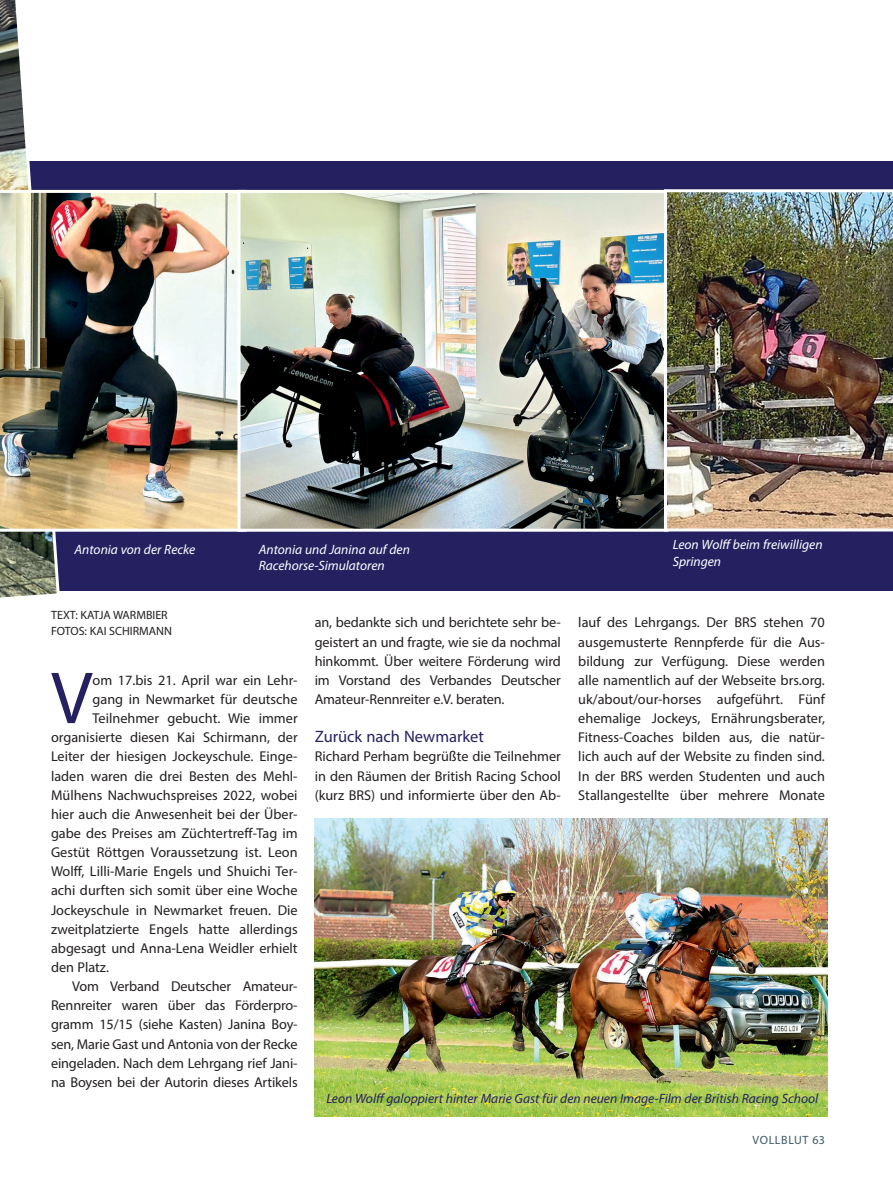
<style>
.page{position:relative;width:893px;height:1191px;background:#fff}
.page>*{position:absolute;margin:0;border:0;box-sizing:border-box;transform-origin:0 0}
.t1{font:74.4px "Myriad Pro";color:#252161}
.t2{font:16.5px "Myriad Pro";color:#252161}
.t3{font:14.25px/19.2px "Myriad Pro";color:#231f20;text-align:justify}
.t4{font:italic 13.5px/16.5px "Myriad Pro";color:#fff}
.t5{font:italic 13.5px "Myriad Pro";color:#252161}
.t6{font:12px/16.5px "Myriad Pro";color:#231f20}
.t7{font:12px "Myriad Pro";letter-spacing:.05em;color:#3f5864}
</style>
<div class="page">
<div style="left:0;top:162px;width:893px;height:429px;background:#252161"></div>
<img style="left:0;top:0;width:61px;height:598px">
<img style="left:0;top:190px;width:237px;height:341px">
<img style="left:241px;top:194px;width:423px;height:333px">
<div style="left:237px;top:190px;width:432px;height:341px;border:3px solid #fff"></div>
<img style="left:664px;top:189px;width:229px;height:342px">
<img style="left:315px;top:819px;width:512px;height:297px">
<p class="t4" style="left:74px;top:540px;width:122px">Antonia von der Recke</p>
<p class="t4" style="left:259px;top:540px;width:153px">Antonia und Janina auf den<br>Racehorse-Simulatoren</p>
<p class="t4" style="left:673px;top:536px;width:151px">Leon Wolff beim freiwilligen<br>Springen</p>
<p class="t6" style="left:51px;top:606px;width:122px">TEXT: KATJA WARMBIER<br>FOTOS: KAI SCHIRMANN</p>
<h1 class="t1" style="left:51px;top:652px;width:43px">V</h1>
<p class="t3" style="left:93px;top:670px;width:207px">om 17.bis 21. April war ein Lehr-</p>
<p class="t3" style="left:93px;top:689px;width:207px">gang in Newmarket für deutsche</p>
<p class="t3" style="left:93px;top:708px;width:207px">Teilnehmer gebucht. Wie immer</p>
<p class="t3" style="left:51px;top:727px;width:248px">organisierte diesen Kai Schirmann, der</p>
<p class="t3" style="left:51px;top:747px;width:248px">Leiter der hiesigen Jockeyschule. Einge-</p>
<p class="t3" style="left:51px;top:766px;width:248px">laden waren die drei Besten des Mehl-</p>
<p class="t3" style="left:51px;top:785px;width:248px">Mülhens Nachwuchspreises 2022, wobei</p>
<p class="t3" style="left:51px;top:804px;width:248px">hier auch die Anwesenheit bei der Über-</p>
<p class="t3" style="left:51px;top:823px;width:248px">gabe des Preises am Züchtertreff-Tag im</p>
<p class="t3" style="left:51px;top:842px;width:248px">Gestüt Röttgen Voraussetzung ist. Leon</p>
<p class="t3" style="left:51px;top:861px;width:248px">Wolff, Lilli-Marie Engels und Shuichi Ter-</p>
<p class="t3" style="left:51px;top:880px;width:248px">achi durften sich somit über eine Woche</p>
<p class="t3" style="left:51px;top:900px;width:248px">Jockeyschule in Newmarket freuen. Die</p>
<p class="t3" style="left:51px;top:919px;width:248px">zweitplatzierte Engels hatte allerdings</p>
<p class="t3" style="left:51px;top:938px;width:248px">abgesagt und Anna-Lena Weidler erhielt</p>
<p class="t3" style="left:51px;top:957px;width:60px">den Platz.</p>
<p class="t3" style="left:72px;top:976px;width:227px">Vom Verband Deutscher Amateur-</p>
<p class="t3" style="left:51px;top:995px;width:248px">Rennreiter waren über das Förderpro-</p>
<p class="t3" style="left:51px;top:1014px;width:248px">gramm 15/15 (siehe Kasten) Janina Boy-</p>
<p class="t3" style="left:51px;top:1034px;width:248px">sen, Marie Gast und Antonia von der Recke</p>
<p class="t3" style="left:51px;top:1053px;width:248px">eingeladen. Nach dem Lehrgang rief Jani-</p>
<p class="t3" style="left:51px;top:1072px;width:248px">na Boysen bei der Autorin dieses Artikels</p>
<p class="t3" style="left:315px;top:613px;width:248px">an, bedankte sich und berichtete sehr be&shy;geistert an und fragte, wie sie da nochmal hinkommt. Über weitere Förderung wird im Vorstand des Verbandes Deutscher Amateur-Rennreiter e.V. beraten.</p>
<p class="t2" style="left:315px;top:726px;width:171px">Zurück nach Newmarket</p>
<p class="t3" style="left:315px;top:747px;width:248px">Richard Perham begrüßte die Teilnehmer in den Räumen der British Racing School (kurz BRS) und informierte über den Ab-</p>
<p class="t3" style="left:578px;top:613px;width:248px">lauf des Lehrgangs. Der BRS stehen 70 ausgemusterte Rennpferde für die Aus&shy;bildung zur Verfügung. Diese werden alle namentlich auf der Webseite brs.org. uk/about/our-horses aufgeführt. Fünf ehemalige Jockeys, Ernährungsberater, Fitness-Coaches bilden aus, die natür&shy;lich auch auf der Website zu finden sind.<br>In der BRS werden Studenten und auch Stallangestellte über mehrere Monate</p>
<p class="t5" style="left:326px;top:1090px;width:493px">Leon Wolff galoppiert hinter Marie Gast für den neuen Image-Film der British Racing School</p>
<p class="t7" style="left:752px;top:1132px;width:74px">VOLLBLUT 63</p>
</div>
